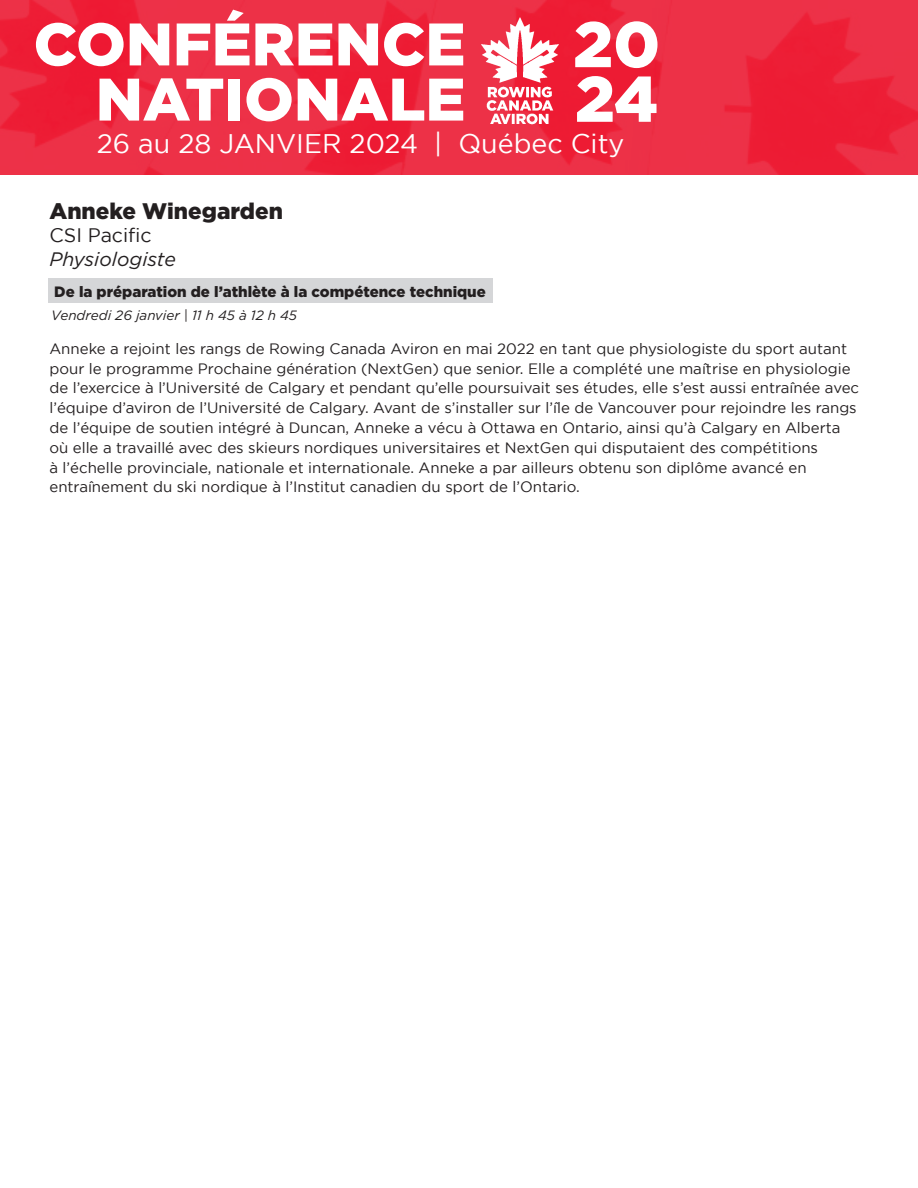
<style>
.page{position:relative;width:918px;height:1188px;background:#fff}
.page>*{position:absolute;margin:0;border:0;box-sizing:border-box;transform-origin:0 0}
.t1{font:900 64.2px "Gotham";color:#fff}
.t2{font:900 59.85px/55.2px "Gotham";color:#fff;text-align:right}
.t3{font:26.85px "Gotham";color:#fff}
.t4{font:900 22.5px "Gotham";color:#231f20}
.t5{font:italic 19.5px "Gotham";color:#231f20}
.t6{font:19.5px "Gotham";color:#231f20}
.t7{font:15px/19.8px "Gotham";color:#231f20}
.t8{font:900 15px "Gotham";color:#231f20}
.t9{font:italic 13.5px "Gotham";color:#231f20}
</style>
<div class="page">
<svg style="left:0;top:0;width:918px;height:174px;background:#ed283f"></svg>
<img style="left:468px;top:4px;width:104px;height:133px">
<div style="left:48px;top:279px;width:444px;height:24px;background:#d5d6d8"></div>
<p class="t2" style="left:34px;top:15px;width:433px">CONFÉRENCE<br>NATIONALE</p>
<p class="t1" style="left:573px;top:7px;width:89px">20</p>
<p class="t1" style="left:575px;top:62px;width:85px">24</p>
<p class="t3" style="left:97px;top:128px;width:529px">26 au 28 JANVIER 2024 | Québec City</p>
<p class="t4" style="left:49px;top:198px;width:235px">Anneke Winegarden</p>
<p class="t6" style="left:49px;top:225px;width:104px">CSI Pacific</p>
<p class="t5" style="left:49px;top:248px;width:128px">Physiologiste</p>
<p class="t8" style="left:54px;top:283px;width:433px">De la préparation de l’athlète à la compétence technique</p>
<p class="t9" style="left:51px;top:308px;width:247px">Vendredi 26 janvier | 11 h 45 à 12 h 45</p>
<p class="t7" style="left:49px;top:338px;width:811px">Anneke a rejoint les rangs de Rowing Canada Aviron en mai 2022 en tant que physiologiste du sport autant pour le programme Prochaine génération (NextGen) que senior. Elle a complété une maîtrise en physiologie de l’exercice à l’Université de Calgary et pendant qu’elle poursuivait ses études, elle s’est aussi entraînée avec l’équipe d’aviron de l’Université de Calgary. Avant de s’installer sur l’île de Vancouver pour rejoindre les rangs de l’équipe de soutien intégré à Duncan, Anneke a vécu à Ottawa en Ontario, ainsi qu’à Calgary en Alberta où elle a travaillé avec des skieurs nordiques universitaires et NextGen qui disputaient des compétitions<br>à l’échelle provinciale, nationale et internationale. Anneke a par ailleurs obtenu son diplôme avancé en entraînement du ski nordique à l’Institut canadien du sport de l’Ontario.</p>
</div>
